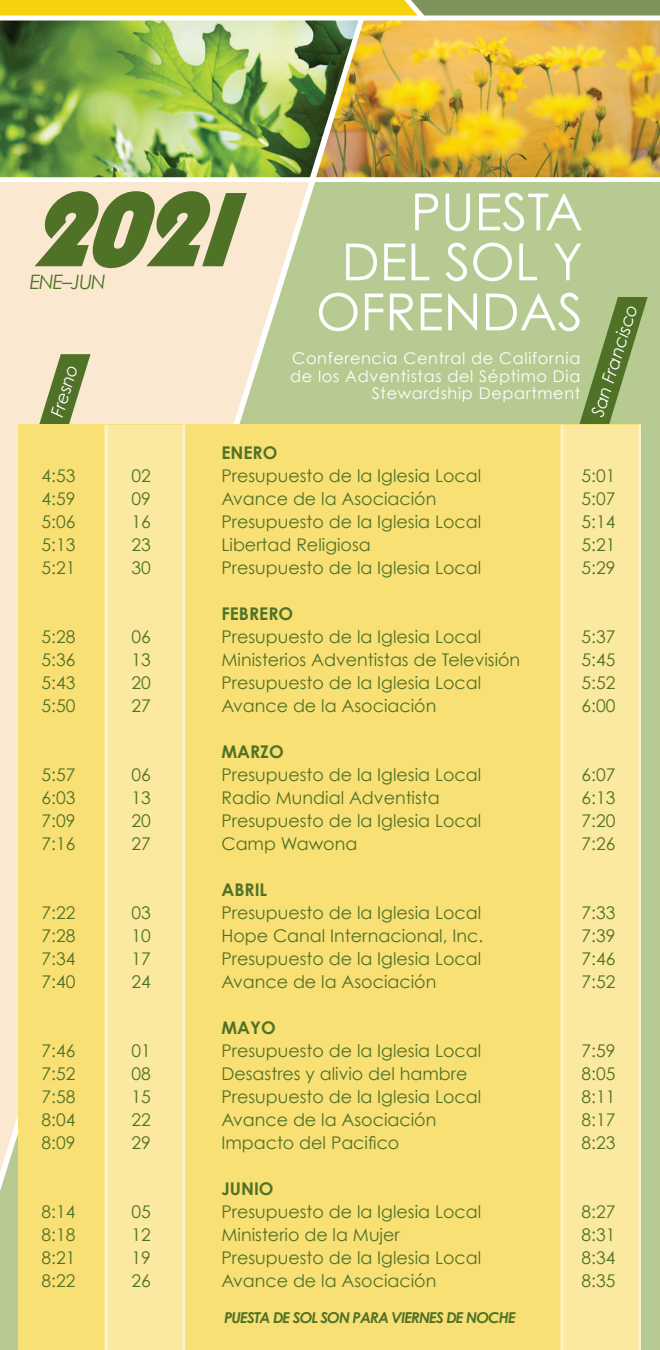
<style>
.page{position:relative;width:660px;height:1350px;background:#fff}
.page>*{position:absolute;margin:0;border:0;box-sizing:border-box;transform-origin:0 0}
.t1{font:italic 110px "Bauhaus 93";color:#4f7227}
.t2{font:51.25px/50px "Century Gothic";color:#fff;text-align:right}
.t3{font:italic 20px "Century Gothic";letter-spacing:-.06em;color:#4f7227}
.t4{font:17.5px "Century Gothic";color:#4f7227}
.t5{font:700 17.5px "Century Gothic";color:#4f7227}
.t6{font:italic 17.5px "Century Gothic";color:#fff}
.t7{font:16.25px/17.5px "Century Gothic";letter-spacing:.04em;color:#fff;text-align:right}
.t8{font:italic 700 15px "Century Gothic";letter-spacing:-.06em;color:#4f7227}
</style>
<div class="page">
<img style="left:365px;top:23px;width:295px;height:154px">
<img style="left:0;top:23px;width:365px;height:154px">
<div style="left:0;top:182px;width:660px;height:1168px;background:#b6ca91"></div>
<svg style="left:577px;top:297px;width:71px;height:134px;background:#8ba564"></svg>
<svg style="left:0;top:182px;width:309px;height:991px;background:#f3e6ca"></svg>
<svg style="left:37px;top:354px;width:54px;height:71px;background:#9da873"></svg>
<div style="left:19px;top:425px;width:622px;height:925px;background:#f9e075"></div>
<svg style="left:0;top:0;width:660px;height:23px"></svg>
<div style="left:104px;top:425px;width:81px;height:925px;background:#fae99e"></div>
<div style="left:560px;top:425px;width:81px;height:925px;background:#fae99e"></div>
<hr style="left:105px;top:425px;width:3px;height:925px;background:#fff">
<hr style="left:183px;top:425px;width:2px;height:925px;background:#fff">
<hr style="left:561px;top:425px;width:3px;height:925px;background:#fff">
<hr style="left:639px;top:425px;width:2px;height:925px;background:#fff">
<h1 class="t1" style="left:25px;top:167px;width:261px">2021</h1>
<p class="t3" style="left:30px;top:270px;width:78px">ENE–JUN</p>
<p class="t6" style="left:46px;top:413px;width:56px;rotate:-73deg">Fresno</p>
<p class="t5" style="left:221px;top:442px;width:58px">ENERO</p>
<h2 class="t2" style="left:316px;top:186px;width:268px">PUESTA<br>DEL SOL Y<br>OFRENDAS</h2>
<p class="t7" style="left:290px;top:350px;width:292px">Conferencia Central de California de los Adventistas del Séptimo Dia<br>Stewardship Department</p>
<p class="t6" style="left:587px;top:413px;width:118px;rotate:-73deg">San Francisco</p>
<p class="t4" style="left:41px;top:465px;width:35px">4:53</p>
<p class="t4" style="left:131px;top:465px;width:21px">02</p>
<p class="t4" style="left:221px;top:465px;width:261px">Presupuesto de la Iglesia Local</p>
<p class="t4" style="left:581px;top:465px;width:35px">5:01</p>
<p class="t4" style="left:41px;top:488px;width:35px">4:59</p>
<p class="t4" style="left:131px;top:488px;width:21px">09</p>
<p class="t4" style="left:221px;top:488px;width:216px">Avance de la Asociación</p>
<p class="t4" style="left:581px;top:488px;width:35px">5:07</p>
<p class="t4" style="left:41px;top:511px;width:35px">5:06</p>
<p class="t4" style="left:131px;top:511px;width:21px">16</p>
<p class="t4" style="left:221px;top:511px;width:261px">Presupuesto de la Iglesia Local</p>
<p class="t4" style="left:581px;top:511px;width:35px">5:14</p>
<p class="t4" style="left:41px;top:534px;width:35px">5:13</p>
<p class="t4" style="left:131px;top:534px;width:21px">23</p>
<p class="t4" style="left:221px;top:534px;width:151px">Libertad Religiosa</p>
<p class="t4" style="left:581px;top:534px;width:35px">5:21</p>
<p class="t4" style="left:41px;top:557px;width:35px">5:21</p>
<p class="t4" style="left:131px;top:557px;width:21px">30</p>
<p class="t4" style="left:221px;top:557px;width:261px">Presupuesto de la Iglesia Local</p>
<p class="t4" style="left:581px;top:557px;width:35px">5:29</p>
<p class="t5" style="left:221px;top:603px;width:73px">FEBRERO</p>
<p class="t4" style="left:41px;top:626px;width:35px">5:28</p>
<p class="t4" style="left:131px;top:626px;width:21px">06</p>
<p class="t4" style="left:221px;top:626px;width:261px">Presupuesto de la Iglesia Local</p>
<p class="t4" style="left:581px;top:626px;width:35px">5:37</p>
<p class="t4" style="left:41px;top:649px;width:35px">5:36</p>
<p class="t4" style="left:131px;top:649px;width:21px">13</p>
<p class="t4" style="left:221px;top:649px;width:300px">Ministerios Adventistas de Televisión</p>
<p class="t4" style="left:581px;top:649px;width:35px">5:45</p>
<p class="t4" style="left:41px;top:672px;width:35px">5:43</p>
<p class="t4" style="left:131px;top:672px;width:21px">20</p>
<p class="t4" style="left:221px;top:672px;width:261px">Presupuesto de la Iglesia Local</p>
<p class="t4" style="left:581px;top:672px;width:35px">5:52</p>
<p class="t4" style="left:41px;top:695px;width:35px">5:50</p>
<p class="t4" style="left:131px;top:695px;width:21px">27</p>
<p class="t4" style="left:221px;top:695px;width:216px">Avance de la Asociación</p>
<p class="t4" style="left:581px;top:695px;width:35px">6:00</p>
<p class="t5" style="left:221px;top:741px;width:64px">MARZO</p>
<p class="t4" style="left:41px;top:764px;width:35px">5:57</p>
<p class="t4" style="left:131px;top:764px;width:21px">06</p>
<p class="t4" style="left:221px;top:764px;width:261px">Presupuesto de la Iglesia Local</p>
<p class="t4" style="left:581px;top:764px;width:35px">6:07</p>
<p class="t4" style="left:41px;top:787px;width:35px">6:03</p>
<p class="t4" style="left:131px;top:787px;width:21px">13</p>
<p class="t4" style="left:221px;top:787px;width:220px">Radio Mundial Adventista</p>
<p class="t4" style="left:581px;top:787px;width:35px">6:13</p>
<p class="t4" style="left:41px;top:810px;width:35px">7:09</p>
<p class="t4" style="left:131px;top:810px;width:21px">20</p>
<p class="t4" style="left:221px;top:810px;width:261px">Presupuesto de la Iglesia Local</p>
<p class="t4" style="left:581px;top:810px;width:35px">7:20</p>
<p class="t4" style="left:41px;top:833px;width:35px">7:16</p>
<p class="t4" style="left:131px;top:833px;width:21px">27</p>
<p class="t4" style="left:221px;top:833px;width:137px">Camp Wawona</p>
<p class="t4" style="left:581px;top:833px;width:35px">7:26</p>
<p class="t5" style="left:221px;top:879px;width:47px">ABRIL</p>
<p class="t4" style="left:41px;top:902px;width:35px">7:22</p>
<p class="t4" style="left:131px;top:902px;width:21px">03</p>
<p class="t4" style="left:221px;top:902px;width:261px">Presupuesto de la Iglesia Local</p>
<p class="t4" style="left:581px;top:902px;width:35px">7:33</p>
<p class="t4" style="left:41px;top:925px;width:35px">7:28</p>
<p class="t4" style="left:131px;top:925px;width:21px">10</p>
<p class="t4" style="left:221px;top:925px;width:263px">Hope Canal Internacional, Inc.</p>
<p class="t4" style="left:581px;top:925px;width:35px">7:39</p>
<p class="t4" style="left:41px;top:948px;width:35px">7:34</p>
<p class="t4" style="left:131px;top:948px;width:21px">17</p>
<p class="t4" style="left:221px;top:948px;width:261px">Presupuesto de la Iglesia Local</p>
<p class="t4" style="left:581px;top:948px;width:35px">7:46</p>
<p class="t4" style="left:41px;top:971px;width:35px">7:40</p>
<p class="t4" style="left:131px;top:971px;width:21px">24</p>
<p class="t4" style="left:221px;top:971px;width:216px">Avance de la Asociación</p>
<p class="t4" style="left:581px;top:971px;width:35px">7:52</p>
<p class="t5" style="left:221px;top:1017px;width:56px">MAYO</p>
<p class="t4" style="left:41px;top:1040px;width:35px">7:46</p>
<p class="t4" style="left:131px;top:1040px;width:21px">01</p>
<p class="t4" style="left:221px;top:1040px;width:261px">Presupuesto de la Iglesia Local</p>
<p class="t4" style="left:581px;top:1040px;width:35px">7:59</p>
<p class="t4" style="left:41px;top:1063px;width:35px">7:52</p>
<p class="t4" style="left:131px;top:1063px;width:21px">08</p>
<p class="t4" style="left:221px;top:1063px;width:248px">Desastres y alivio del hambre</p>
<p class="t4" style="left:581px;top:1063px;width:35px">8:05</p>
<p class="t4" style="left:41px;top:1086px;width:35px">7:58</p>
<p class="t4" style="left:131px;top:1086px;width:21px">15</p>
<p class="t4" style="left:221px;top:1086px;width:261px">Presupuesto de la Iglesia Local</p>
<p class="t4" style="left:581px;top:1086px;width:35px">8:11</p>
<p class="t4" style="left:41px;top:1109px;width:35px">8:04</p>
<p class="t4" style="left:131px;top:1109px;width:21px">22</p>
<p class="t4" style="left:221px;top:1109px;width:216px">Avance de la Asociación</p>
<p class="t4" style="left:581px;top:1109px;width:35px">8:17</p>
<p class="t4" style="left:41px;top:1132px;width:35px">8:09</p>
<p class="t4" style="left:131px;top:1132px;width:21px">29</p>
<p class="t4" style="left:221px;top:1132px;width:179px">Impacto del Pacifico</p>
<p class="t4" style="left:581px;top:1132px;width:35px">8:23</p>
<p class="t5" style="left:221px;top:1178px;width:54px">JUNIO</p>
<p class="t4" style="left:41px;top:1201px;width:35px">8:14</p>
<p class="t4" style="left:131px;top:1201px;width:21px">05</p>
<p class="t4" style="left:221px;top:1201px;width:261px">Presupuesto de la Iglesia Local</p>
<p class="t4" style="left:581px;top:1201px;width:35px">8:27</p>
<p class="t4" style="left:41px;top:1224px;width:35px">8:18</p>
<p class="t4" style="left:131px;top:1224px;width:21px">12</p>
<p class="t4" style="left:221px;top:1224px;width:180px">Ministerio de la Mujer</p>
<p class="t4" style="left:581px;top:1224px;width:35px">8:31</p>
<p class="t4" style="left:41px;top:1247px;width:35px">8:21</p>
<p class="t4" style="left:131px;top:1247px;width:21px">19</p>
<p class="t4" style="left:221px;top:1247px;width:261px">Presupuesto de la Iglesia Local</p>
<p class="t4" style="left:581px;top:1247px;width:35px">8:34</p>
<p class="t4" style="left:41px;top:1270px;width:35px">8:22</p>
<p class="t4" style="left:131px;top:1270px;width:21px">26</p>
<p class="t4" style="left:221px;top:1270px;width:216px">Avance de la Asociación</p>
<p class="t4" style="left:581px;top:1270px;width:35px">8:35</p>
<p class="t8" style="left:224px;top:1308px;width:293px">PUESTA DE SOL SON PARA VIERNES DE NOCHE</p>
</div>
